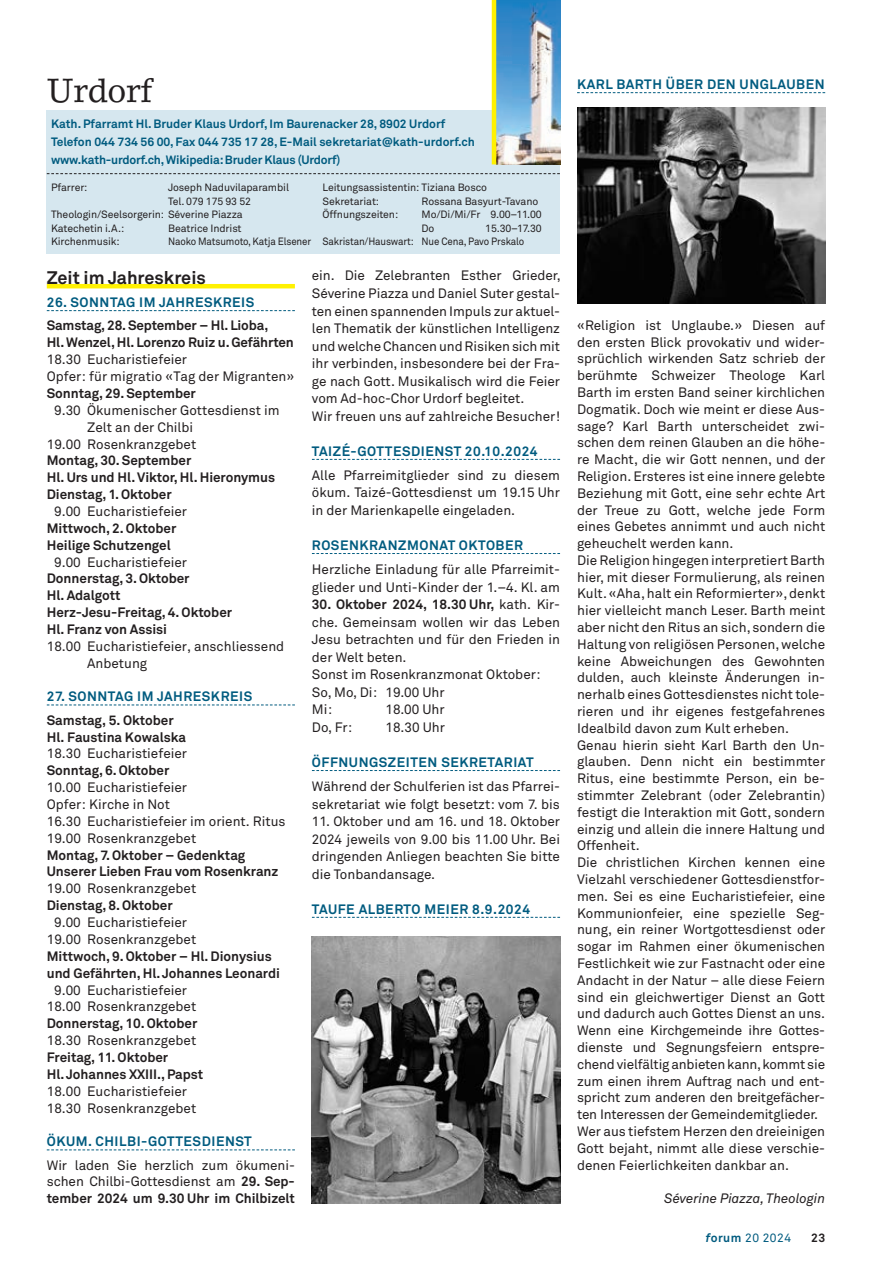
<style>
.page{position:relative;width:872px;height:1263px;background:#fff}
.page>*{position:absolute;margin:0;border:0;box-sizing:border-box;transform-origin:0 0}
.t1{font:33px "Lino Letter";letter-spacing:-.01em;color:#231f20}
.t2{font:700 18px "Akkurat Pro";color:#231f20}
.t3{font:13.5px/16.8px "Akkurat Pro";color:#231f20}
.t4{font:700 13.5px/16.8px "Akkurat Pro";letter-spacing:-.005em;color:#231f20}
.t5{font:700 13.5px "Akkurat Pro";letter-spacing:.04em;color:#005b7f}
.t6{font:italic 13.5px "Akkurat Pro";letter-spacing:-.005em;color:#231f20}
.t7{font:700 12px/18px "Akkurat Pro";color:#005b7f}
.t8{font:12px "Akkurat Pro";letter-spacing:.04em;color:#005b7f}
.t9{font:700 12px "Akkurat Pro";color:#231f20}
.t10{font:10.5px/13.5px "Akkurat Pro";letter-spacing:-.01em;color:#231f20}
.t11{font:10.5px "Akkurat Pro";letter-spacing:-.01em;color:#231f20;scale:.93 1}
.s1{font-weight:700}
.s2{font-weight:700;font-style:italic}
</style>
<div class="page">
<hr style="left:47px;top:284px;width:248px;height:4px;background:#fff101">
<svg style="left:47px;top:310px;width:248px;height:1px"></svg>
<svg style="left:47px;top:704px;width:248px;height:1px"></svg>
<svg style="left:47px;top:1149px;width:248px;height:1px"></svg>
<svg style="left:312px;top:459px;width:248px;height:1px"></svg>
<svg style="left:312px;top:553px;width:248px;height:1px"></svg>
<svg style="left:312px;top:770px;width:248px;height:1px"></svg>
<svg style="left:312px;top:917px;width:248px;height:1px"></svg>
<svg style="left:577px;top:92px;width:248px;height:1px"></svg>
<div style="left:47px;top:111px;width:513px;height:143px;background:#d6e7ef"></div>
<img style="left:496px;top:0;width:64px;height:164px">
<hr style="left:492px;top:0;width:4px;height:164px;background:#fff101">
<svg style="left:47px;top:173px;width:513px;height:1px"></svg>
<img style="left:312px;top:936px;width:248px;height:267px">
<img style="left:577px;top:107px;width:248px;height:197px">
<h1 class="t1" style="left:47px;top:70px;width:107px">Urdorf</h1>
<p class="t5" style="left:577px;top:76px;width:249px">KARL BARTH ÜBER DEN UNGLAUBEN</p>
<p class="t7" style="left:51px;top:115px;width:425px">Kath. Pfarramt Hl. Bruder Klaus Urdorf, Im Baurenacker 28, 8902 Urdorf<br>Telefon 044 734 56 00, Fax 044 735 17 28, E-Mail sekretariat@kath-urdorf.ch www.kath-urdorf.ch, Wikipedia: Bruder Klaus (Urdorf)</p>
<p class="t10" style="left:51px;top:181px;width:38px">Pfarrer:</p>
<p class="t10" style="left:168px;top:181px;width:122px">Joseph Naduvilaparambil</p>
<p class="t10" style="left:168px;top:194px;width:84px">Tel. 079 175 93 52</p>
<p class="t10" style="left:51px;top:208px;width:193px">Theologin/Seelsorgerin: Séverine Piazza</p>
<p class="t10" style="left:51px;top:221px;width:75px">Katechetin i.A.:</p>
<p class="t10" style="left:168px;top:221px;width:75px">Beatrice Indrist</p>
<p class="t10" style="left:51px;top:235px;width:70px">Kirchenmusik:</p>
<p class="t11" style="left:168px;top:235px;width:155px">Naoko Matsumoto, Katja Elsener</p>
<p class="t10" style="left:322px;top:181px;width:166px">Leitungsassistentin: Tiziana Bosco<br>Sekretariat:</p>
<p class="t10" style="left:421px;top:194px;width:118px">Rossana Basyurt-Tavano</p>
<p class="t10" style="left:322px;top:208px;width:77px">Öffnungszeiten:</p>
<p class="t10" style="left:421px;top:208px;width:122px">Mo/Di/Mi/Fr 9.00–11.00<br>Do</p>
<p class="t10" style="left:322px;top:221px;width:221px;text-indent:163px">15.30–17.30<br>Sakristan/Hauswart: Nue Cena, Pavo Prskalo</p>
<h2 class="t2" style="left:47px;top:266px;width:161px">Zeit im Jahreskreis</h2>
<p class="t5" style="left:47px;top:294px;width:209px">26. SONNTAG IM JAHRESKREIS</p>
<p class="t4" style="left:47px;top:317px;width:249px">Samstag, 28. September – Hl. Lioba,<br>Hl. Wenzel, Hl. Lorenzo Ruiz u. Gefährten</p>
<p class="t3" style="left:47px;top:351px;width:249px">18.30 Eucharistiefeier<br>Opfer: für migratio «Tag der Migranten»</p>
<p class="t4" style="left:47px;top:385px;width:151px">Sonntag, 29. September</p>
<p class="t3" style="left:54px;top:402px;width:227px">9.30 Ökumenischer Gottesdienst im</p>
<p class="t3" style="left:87px;top:419px;width:108px">Zelt an der Chilbi</p>
<p class="t3" style="left:47px;top:436px;width:151px">19.00 Rosenkranzgebet</p>
<p class="t4" style="left:47px;top:452px;width:230px">Montag, 30. September<br>Hl. Urs und Hl. Viktor, Hl. Hieronymus<br>Dienstag, 1. Oktober</p>
<p class="t3" style="left:54px;top:503px;width:134px">9.00 Eucharistiefeier</p>
<p class="t4" style="left:47px;top:520px;width:131px">Mittwoch, 2. Oktober<br>Heilige Schutzengel</p>
<p class="t3" style="left:54px;top:554px;width:134px">9.00 Eucharistiefeier</p>
<p class="t4" style="left:47px;top:570px;width:187px">Donnerstag, 3. Oktober<br>Hl. Adalgott<br>Herz-Jesu-Freitag, 4. Oktober<br>Hl. Franz von Assisi</p>
<p class="t3" style="left:87px;top:638px;width:199px;text-indent:-40px">18.00 Eucharistiefeier, anschliessend<br>Anbetung</p>
<p class="t5" style="left:47px;top:688px;width:207px">27. SONNTAG IM JAHRESKREIS</p>
<p class="t4" style="left:47px;top:712px;width:141px">Samstag, 5. Oktober<br>Hl. Faustina Kowalska</p>
<p class="t3" style="left:47px;top:746px;width:142px">18.30 Eucharistiefeier</p>
<p class="t4" style="left:47px;top:762px;width:124px">Sonntag, 6. Oktober</p>
<p class="t3" style="left:47px;top:779px;width:240px">10.00 Eucharistiefeier<br>Opfer: Kirche in Not<br>16.30 Eucharistiefeier im orient. Ritus<br>19.00 Rosenkranzgebet</p>
<p class="t4" style="left:47px;top:847px;width:233px">Montag, 7. Oktober – Gedenktag<br>Unserer Lieben Frau vom Rosenkranz</p>
<p class="t3" style="left:47px;top:881px;width:151px">19.00 Rosenkranzgebet</p>
<p class="t4" style="left:47px;top:897px;width:127px">Dienstag, 8. Oktober</p>
<p class="t3" style="left:47px;top:914px;width:151px;text-align:center">9.00 Eucharistiefeier<br>19.00 Rosenkranzgebet</p>
<p class="t4" style="left:47px;top:948px;width:235px">Mittwoch, 9. Oktober – Hl. Dionysius und Gefährten, Hl. Johannes Leonardi</p>
<p class="t3" style="left:47px;top:982px;width:151px;text-align:center">9.00 Eucharistiefeier<br>18.00 Rosenkranzgebet</p>
<p class="t4" style="left:47px;top:1015px;width:152px">Donnerstag, 10. Oktober</p>
<p class="t3" style="left:47px;top:1032px;width:151px">18.30 Rosenkranzgebet</p>
<p class="t4" style="left:47px;top:1049px;width:158px">Freitag, 11. Oktober<br>Hl. Johannes XXIII., Papst</p>
<p class="t3" style="left:47px;top:1083px;width:151px">18.00 Eucharistiefeier<br>18.30 Rosenkranzgebet</p>
<p class="t5" style="left:47px;top:1133px;width:206px">ÖKUM. CHILBI-GOTTESDIENST</p>
<p class="t3" style="left:47px;top:1157px;width:250px;text-align:justify">Wir laden Sie herzlich zum ökumeni&shy;schen Chilbi-Gottesdienst am <span class="s1">29. Sep&shy;tember 2024 um 9.30 Uhr im Chilbizelt</span></p>
<p class="t3" style="left:312px;top:267px;width:250px;line-height:17.5px">ein. Die Zelebranten Esther Grieder, Séverine Piazza und Daniel Suter gestal&shy;ten einen spannenden Impuls zur aktuel&shy;len Thematik der künstlichen Intelligenz und welche Chancen und Risiken sich mit ihr verbinden, insbesondere bei der Fra&shy;ge nach Gott. Musikalisch wird die Feier vom Ad-hoc-Chor Urdorf begleitet.<br>Wir freuen uns auf zahlreiche Besucher!</p>
<p class="t5" style="left:312px;top:443px;width:227px">TAIZÉ-GOTTESDIENST 20.10.2024</p>
<p class="t3" style="left:312px;top:467px;width:250px;line-height:17.5px;text-align:justify">Alle Pfarreimitglieder sind zu diesem ökum. Taizé-Gottesdienst um 19.15 Uhr in der Marienkapelle eingeladen.</p>
<p class="t5" style="left:312px;top:537px;width:213px">ROSENKRANZMONAT OKTOBER</p>
<p class="t3" style="left:312px;top:561px;width:250px;line-height:17.5px">Herzliche Einladung für alle Pfarreimit&shy;glieder und Unti-Kinder der 1.–4. Kl. am</p>
<p class="t3" style="left:312px;top:596px;width:250px;line-height:17.5px"><span class="s1">30. Oktober 2024, 18.30 Uhr,</span> kath. Kir&shy;che. Gemeinsam wollen wir das Leben<br>Jesu betrachten und für den Frieden in der Welt beten.<br>Sonst im Rosenkranzmonat Oktober:<br>So, Mo, Di: 19.00 Uhr<br>Mi:</p>
<p class="t3" style="left:385px;top:702px;width:61px">18.00 Uhr</p>
<p class="t3" style="left:312px;top:719px;width:42px">Do, Fr:</p>
<p class="t3" style="left:385px;top:719px;width:61px">18.30 Uhr</p>
<p class="t5" style="left:312px;top:754px;width:223px">ÖFFNUNGSZEITEN SEKRETARIAT</p>
<p class="t3" style="left:312px;top:778px;width:250px;line-height:17.5px">Während der Schulferien ist das Pfarrei&shy;sekretariat wie folgt besetzt: vom 7. bis</p>
<p class="t3" style="left:312px;top:813px;width:250px;line-height:17.5px;text-align:justify">11. Oktober und am 16. und 18. Oktober 2024 jeweils von 9.00 bis 11.00 Uhr. Bei dringenden Anliegen beachten Sie bitte die Tonbandansage.</p>
<p class="t5" style="left:312px;top:901px;width:220px">TAUFE ALBERTO MEIER 8.9.2024</p>
<p class="t3" style="left:577px;top:317px;width:250px">«Religion ist Unglaube.» Diesen auf den ersten Blick provokativ und wider&shy;sprüchlich wirkenden Satz schrieb der berühmte Schweizer Theologe Karl Barth im ersten Band seiner kirchlichen Dogmatik. Doch wie meint er diese Aus&shy;sage? Karl Barth unterscheidet zwi&shy;schen dem reinen Glauben an die höhe&shy;re Macht, die wir Gott nennen, und der Religion. Ersteres ist eine innere gelebte Beziehung mit Gott, eine sehr echte Art der Treue zu Gott, welche jede Form eines Gebetes annimmt und auch nicht geheuchelt werden kann.<br>Die Religion hingegen interpretiert Barth hier, mit dieser Formulierung, als reinen Kult. «Aha, halt ein Reformierter», denkt hier vielleicht manch Leser. Barth meint aber nicht den Ritus an sich, sondern die Haltung von religiösen Personen, welche keine Abweichungen des Gewohnten dulden, auch kleinste Änderungen in&shy;nerhalb eines Gottesdienstes nicht tole&shy;rieren und ihr eigenes festgefahrenes Idealbild davon zum Kult erheben.<br>Genau hierin sieht Karl Barth den Un&shy;glauben. Denn nicht ein bestimmter Ritus, eine bestimmte Person, ein be&shy;stimmter Zelebrant (oder Zelebrantin) festigt die Interaktion mit Gott, sondern einzig und allein die innere Haltung und Offenheit.<br>Die christlichen Kirchen kennen eine Vielzahl verschiedener Gottesdienstfor&shy;men. Sei es eine Eucharistiefeier, eine Kommunionfeier, eine spezielle Seg&shy;nung, ein reiner Wortgottesdienst oder sogar im Rahmen einer ökumenischen Festlichkeit wie zur Fastnacht oder eine Andacht in der Natur – alle diese Feiern sind ein gleichwertiger Dienst an Gott und dadurch auch Gottes Dienst an uns.<br>Wenn eine Kirchgemeinde ihre Gottes&shy;dienste und Segnungsfeiern entspre&shy;chend vielfältig anbieten kann, kommt sie zum einen ihrem Auftrag nach und ent&shy;spricht zum anderen den breitgefächer&shy;ten Interessen der Gemeindemitglieder.<br>Wer aus tiefstem Herzen den dreieinigen Gott bejaht, nimmt alle diese verschie&shy;denen Feierlichkeiten dankbar an.</p>
<p class="t6" style="left:664px;top:1190px;width:162px">Séverine Piazza, Theologin</p>
<p class="t8" style="left:705px;top:1231px;width:87px"><span class="s2">f</span><span class="s1">orum</span> 20 2024</p>
<p class="t9" style="left:811px;top:1231px;width:16px">23</p>
</div>
